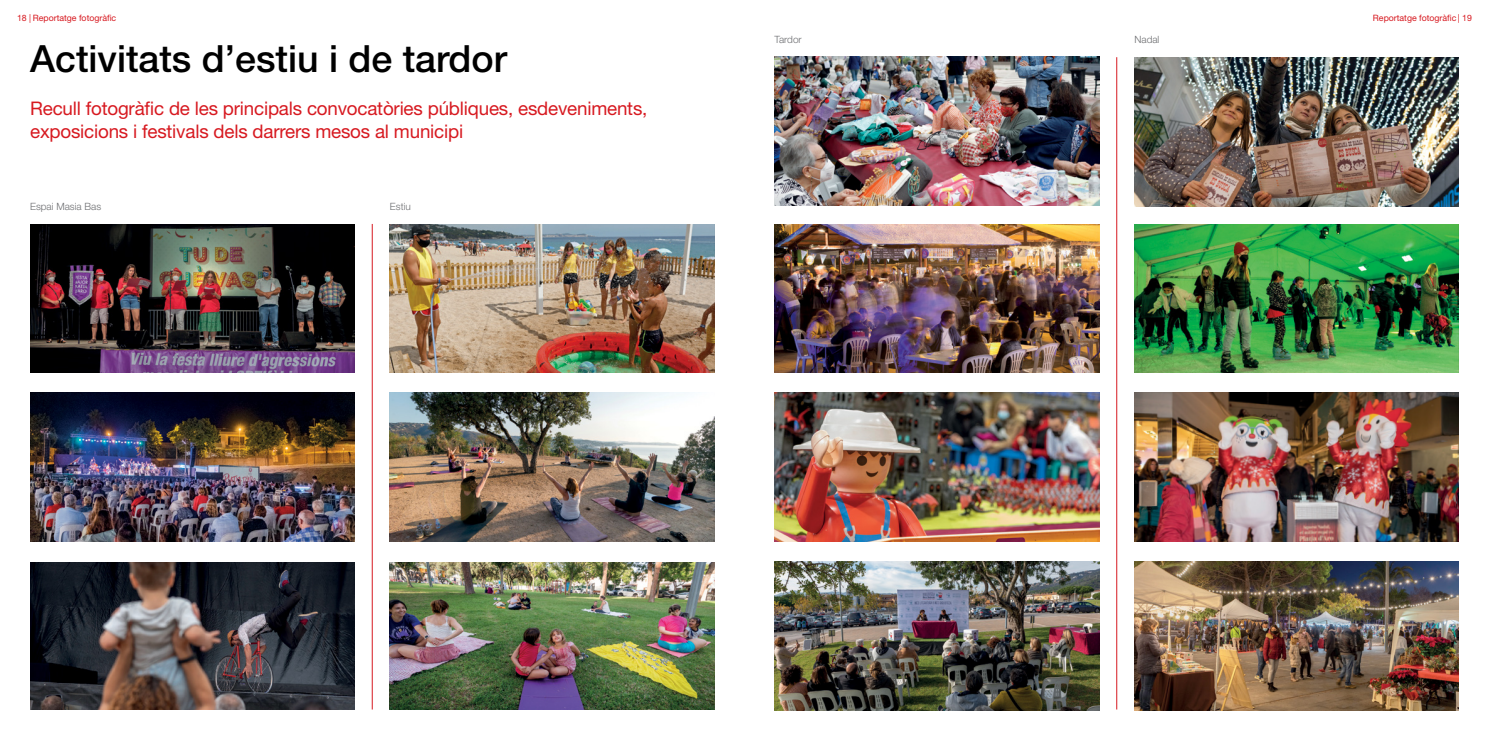
<style>
.page{position:relative;width:1489px;height:745px;background:#fff}
.page>*{position:absolute;margin:0;border:0;box-sizing:border-box;transform-origin:0 0}
.t1{font:500 37.5px "Helvetica Neue LT Std";color:#000}
.t2{font:18.75px/22.5px "Helvetica Neue LT Std";letter-spacing:-.01em;color:#d71920}
.t3{font:300 10px "Helvetica Neue LT Std";color:#6d6e71}
.t4{font:8.75px "Helvetica Neue LT Std";color:#d71920}
</style>
<div class="page">
<hr style="left:372px;top:224px;width:1px;height:485px;background:#d71920">
<img style="left:774px;top:224px;width:324px;height:149px">
<img style="left:1134px;top:224px;width:324px;height:149px">
<img style="left:1134px;top:57px;width:324px;height:149px">
<img style="left:774px;top:57px;width:324px;height:148px">
<hr style="left:1116px;top:57px;width:1px;height:652px;background:#d71920">
<img style="left:774px;top:392px;width:324px;height:149px">
<img style="left:1134px;top:561px;width:324px;height:149px">
<img style="left:774px;top:561px;width:324px;height:149px">
<img style="left:1134px;top:392px;width:324px;height:149px">
<img style="left:390px;top:562px;width:324px;height:147px">
<img style="left:390px;top:224px;width:324px;height:149px">
<img style="left:390px;top:392px;width:324px;height:149px">
<img style="left:30px;top:562px;width:324px;height:147px">
<img style="left:30px;top:224px;width:324px;height:149px">
<img style="left:30px;top:392px;width:324px;height:149px">
<p class="t4" style="left:17px;top:13px;width:101px">18 | Reportatge fotogràfic</p>
<p class="t4" style="left:1372px;top:13px;width:100px">Reportatge fotogràfic | 19</p>
<h1 class="t1" style="left:30px;top:36px;width:478px">Activitats d’estiu i de tardor</h1>
<p class="t2" style="left:30px;top:97px;width:618px">Recull fotogràfic de les principals convocatòries públiques, esdeveniments, exposicions i festivals dels darrers mesos al municipi</p>
<p class="t3" style="left:774px;top:33px;width:29px">Tardor</p>
<p class="t3" style="left:1134px;top:33px;width:27px">Nadal</p>
<p class="t3" style="left:30px;top:200px;width:73px">Espai Masia Bas</p>
<p class="t3" style="left:390px;top:200px;width:22px">Estiu</p>
</div>
